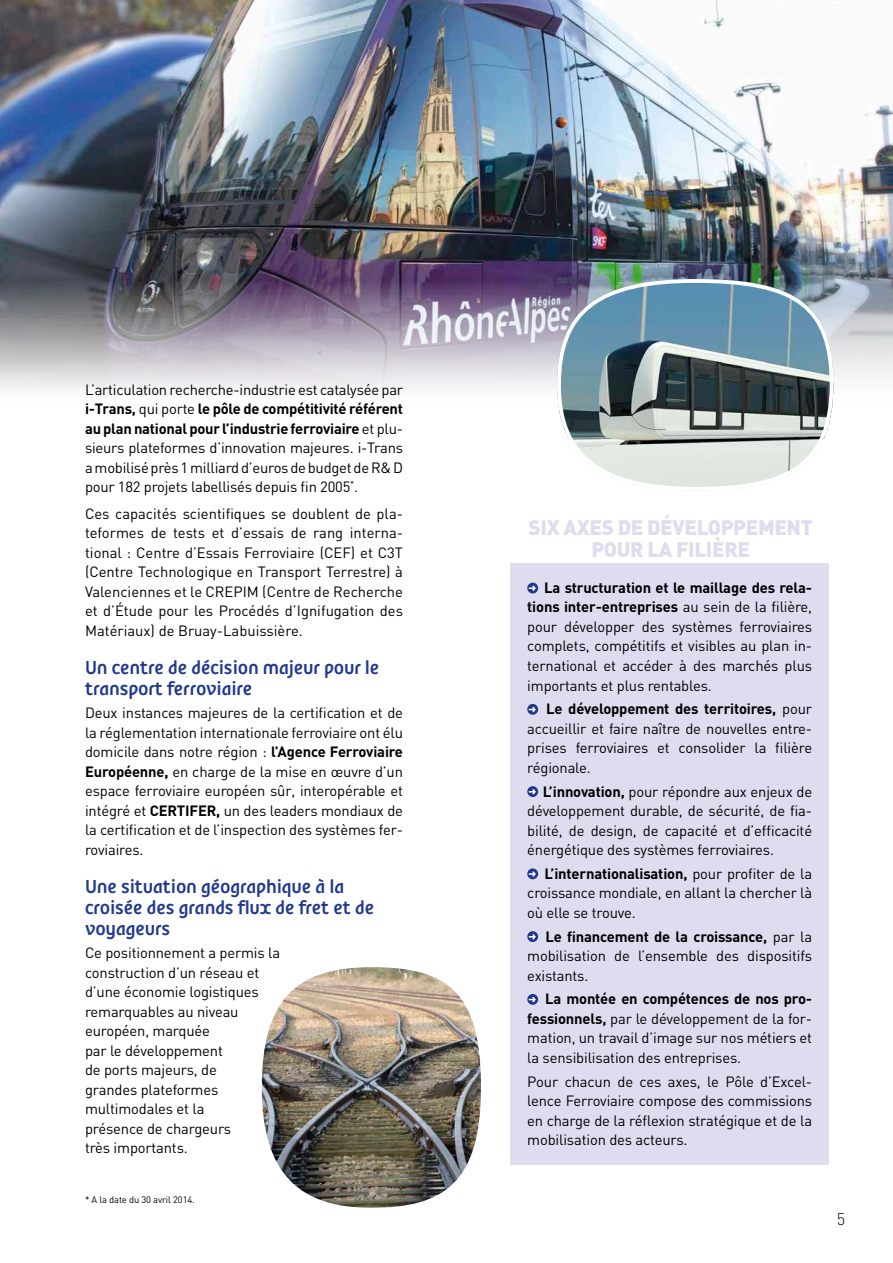
<style>
.page{position:relative;width:893px;height:1263px;background:#fff}
.page>*{position:absolute;margin:0;border:0;box-sizing:border-box;transform-origin:0 0}
.t1{font:22.5px/21px "RNPC";letter-spacing:-.01em;color:#20398f}
.t2{font:900 20.7px/22.5px "DIN";letter-spacing:-.02em;color:#ddddef;text-align:center}
.t3{font:300 16.5px "DIN";color:#000}
.t4{font:14.7px/19.5px "DIN";letter-spacing:-.01em;color:#000;text-align:justify}
.t5{font:9.3px "DIN";letter-spacing:-.01em;color:#000}
.s1{font-weight:700}
</style>
<div class="page">
<img style="left:0;top:0;width:893px;height:397px">
<div style="left:510px;top:564px;width:319px;height:601px;background:#ddddef"></div>
<div style="left:527px;top:583px;width:11px;height:10px;background:#20398f;border-radius:50%"></div>
<svg style="left:529px;top:586px;width:7px;height:5px"></svg>
<svg style="left:527px;top:704px;width:11px;height:11px"></svg>
<svg style="left:529px;top:707px;width:7px;height:5px"></svg>
<svg style="left:527px;top:786px;width:11px;height:11px"></svg>
<svg style="left:529px;top:789px;width:7px;height:5px"></svg>
<svg style="left:527px;top:868px;width:11px;height:11px"></svg>
<svg style="left:529px;top:871px;width:7px;height:6px"></svg>
<svg style="left:527px;top:931px;width:11px;height:11px"></svg>
<svg style="left:529px;top:934px;width:7px;height:5px"></svg>
<div style="left:527px;top:994px;width:11px;height:11px;background:#20398f;border-radius:50%"></div>
<svg style="left:529px;top:997px;width:7px;height:5px"></svg>
<img style="left:262px;top:967px;width:219px;height:241px">
<img style="left:557px;top:279px;width:276px;height:207px">
<p class="t4" style="left:85px;top:379px;width:320px">L’articulation recherche-industrie est catalysée par <span class="s1">i-Trans,</span> qui porte <span class="s1">le pôle de compétitivité référent au plan national pour l’industrie ferroviaire</span> et plu&shy;sieurs plateformes d’innovation majeures. i-Trans a mobilisé près 1 milliard d’euros de budget de R&amp; D pour 182 projets labellisés depuis fin 2005<sup>*</sup>.</p>
<p class="t4" style="left:85px;top:503px;width:320px">Ces capacités scientifiques se doublent de pla&shy;teformes de tests et d’essais de rang interna&shy;tional : Centre d’Essais Ferroviaire (CEF) et C3T (Centre Technologique en Transport Terrestre) à Valenciennes et le CREPIM (Centre de Recherche et d’Étude pour les Procédés d’Ignifugation des Matériaux) de Bruay-Labuissière.</p>
<h1 class="t1" style="left:85px;top:657px;width:296px">Un centre de décision majeur pour le transport ferroviaire</h1>
<p class="t4" style="left:85px;top:703px;width:320px">Deux instances majeures de la certification et de la réglementation internationale ferroviaire ont élu domicile dans notre région : <span class="s1">l’Agence Ferroviaire Européenne,</span> en charge de la mise en œuvre d’un espace ferroviaire européen sûr, interopérable et intégré et <span class="s1">CERTIFER,</span> un des leaders mondiaux de la certification et de l’inspection des systèmes fer&shy;roviaires.</p>
<h1 class="t1" style="left:85px;top:876px;width:291px">Une situation géographique à la croisée des grands flux de fret et de voyageurs</h1>
<p class="t4" style="left:85px;top:943px;width:197px;text-align:left">Ce positionnement a permis la construction d’un réseau et d’une économie logistiques remarquables au niveau européen, marquée<br>par le développement<br>de ports majeurs, de<br>grandes plateformes multimodales et la<br>présence de chargeurs<br>très importants.</p>
<p class="t5" style="left:85px;top:1194px;width:111px">* A la date du 30 avril 2014.</p>
<h2 class="t2" style="left:529px;top:515px;width:286px">SIX AXES DE DÉVELOPPEMENT<br>POUR LA FILIÈRE</h2>
<p class="t4" style="left:527px;top:578px;width:286px;text-indent:17px"><span class="s1">La structuration et le maillage des rela&shy;tions inter-entreprises</span> au sein de la filière, pour développer des systèmes ferroviaires complets, compétitifs et visibles au plan in&shy;ternational et accéder à des marchés plus importants et plus rentables.</p>
<p class="t4" style="left:527px;top:699px;width:286px;text-indent:19px"><span class="s1">Le développement des territoires,</span> pour accueillir et faire naître de nouvelles entre&shy;prises ferroviaires et consolider la filière régionale.</p>
<p class="t4" style="left:527px;top:781px;width:286px;text-indent:16px"><span class="s1">L’innovation,</span> pour répondre aux enjeux de développement durable, de sécurité, de fia&shy;bilité, de design, de capacité et d’efficacité énergétique des systèmes ferroviaires.</p>
<p class="t4" style="left:527px;top:863px;width:286px;text-indent:17px"><span class="s1">L’internationalisation,</span> pour profiter de la croissance mondiale, en allant la chercher là où elle se trouve.</p>
<p class="t4" style="left:527px;top:926px;width:286px;text-indent:18px"><span class="s1">Le financement de la croissance,</span> par la mobilisation de l’ensemble des dispositifs existants.</p>
<p class="t4" style="left:527px;top:989px;width:286px;text-indent:18px"><span class="s1">La montée en compétences de nos pro&shy;fessionnels,</span> par le développement de la for&shy;mation, un travail d’image sur nos métiers et la sensibilisation des entreprises.</p>
<p class="t4" style="left:527px;top:1071px;width:286px">Pour chacun de ces axes, le Pôle d’Excel&shy;lence Ferroviaire compose des commissions en charge de la réflexion stratégique et de la mobilisation des acteurs.</p>
<p class="t3" style="left:837px;top:1209px;width:10px">5</p>
</div>
